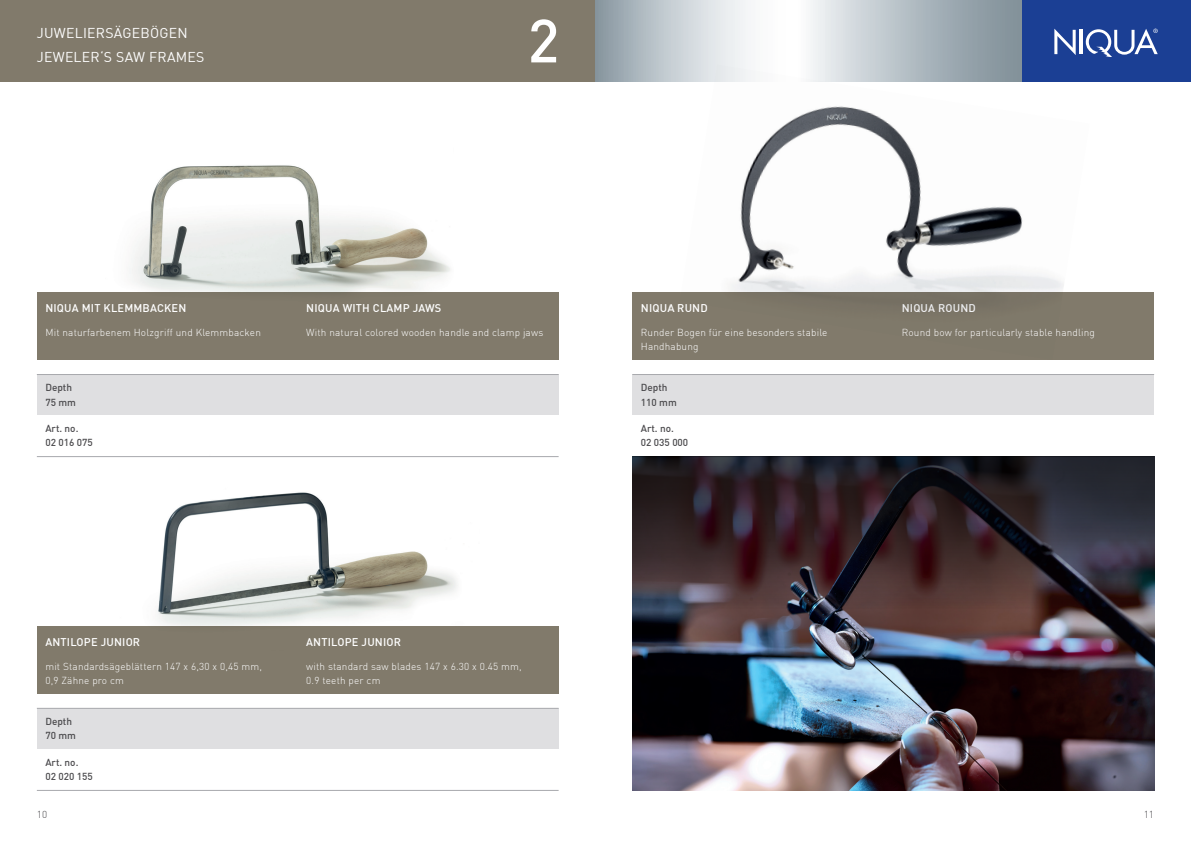
<style>
.page{position:relative;width:1191px;height:842px;background:#fff}
.page>*{position:absolute;margin:0;border:0;box-sizing:border-box;transform-origin:0 0}
.t1{font:500 60px "DIN";color:#fff}
.t2{font:14px/24px "DIN";letter-spacing:.02em;color:#fff}
.t3{font:500 11px "DIN";letter-spacing:.02em;color:#fff}
.t4{font:300 10px/14.4px "DIN";letter-spacing:.02em;color:#fff}
.t5{font:500 10px/14.4px "DIN";color:#4b4a4d}
.t6{font:300 10px "DIN";color:#4b4a4d}
</style>
<div class="page">
<div style="left:0;top:0;width:596px;height:82px;background:#817a6b"></div>
<img style="left:158px;top:492px;width:300px;height:134px">
<img style="left:94px;top:165px;width:359px;height:128px">
<div style="left:1021px;top:0;width:170px;height:82px;background:#1b3f94"></div>
<svg style="left:1054px;top:29px;width:21px;height:26px"></svg>
<hr style="left:1080px;top:30px;width:3px;height:24px;background:#fff">
<svg style="left:1085px;top:29px;width:72px;height:28px"></svg>
<svg style="left:595px;top:0;width:426px;height:82px"></svg>
<div style="left:37px;top:708px;width:521px;height:41px;background:#dfdfe1"></div>
<div style="left:37px;top:626px;width:521px;height:68px;background:#817a6b"></div>
<hr style="left:37px;top:708px;width:521px;height:1px;background:#a8a9ad">
<hr style="left:37px;top:790px;width:521px;height:1px;background:#a8a9ad">
<div style="left:37px;top:374px;width:521px;height:41px;background:#dfdfe1"></div>
<div style="left:37px;top:293px;width:521px;height:67px;background:#817a6b"></div>
<hr style="left:37px;top:374px;width:521px;height:1px;background:#a8a9ad">
<hr style="left:37px;top:456px;width:521px;height:1px;background:#a8a9ad">
<div style="left:632px;top:374px;width:522px;height:41px;background:#dfdfe1"></div>
<div style="left:632px;top:293px;width:522px;height:67px;background:#817a6b"></div>
<hr style="left:632px;top:374px;width:522px;height:1px;background:#a8a9ad">
<img style="left:680px;top:65px;width:409px;height:242px">
<img style="left:632px;top:456px;width:522px;height:335px">
<h2 class="t2" style="left:37px;top:21px;width:169px">JUWELIERSÄGEBÖGEN<br>JEWELER‘S SAW FRAMES</h2>
<h1 class="t1" style="left:527px;top:2px;width:33px">2</h1>
<p class="t3" style="left:45px;top:301px;width:143px">NIQUA MIT KLEMMBACKEN</p>
<p class="t4" style="left:45px;top:325px;width:217px">Mit naturfarbenem Holzgriff und Klemmbacken</p>
<p class="t5" style="left:45px;top:380px;width:32px">Depth<br>75 mm</p>
<p class="t5" style="left:45px;top:421px;width:49px">Art. no.<br>02 016 075</p>
<p class="t3" style="left:306px;top:301px;width:137px">NIQUA WITH CLAMP JAWS</p>
<p class="t4" style="left:306px;top:325px;width:238px">With natural colored wooden handle and clamp jaws</p>
<p class="t3" style="left:45px;top:635px;width:96px">ANTILOPE JUNIOR</p>
<p class="t4" style="left:45px;top:659px;width:218px">mit Standardsägeblättern 147 x 6,30 x 0,45 mm,<br>0,9 Zähne pro cm</p>
<p class="t5" style="left:45px;top:714px;width:32px">Depth<br>70 mm</p>
<p class="t5" style="left:45px;top:754px;width:49px">Art. no.<br>02 020 155</p>
<p class="t3" style="left:306px;top:635px;width:96px">ANTILOPE JUNIOR</p>
<p class="t4" style="left:306px;top:659px;width:217px">with standard saw blades 147 x 6.30 x 0.45 mm,<br>0.9 teeth per cm</p>
<p class="t3" style="left:641px;top:301px;width:68px">NIQUA RUND</p>
<p class="t4" style="left:641px;top:325px;width:188px">Runder Bogen für eine besonders stabile<br>Handhabung</p>
<p class="t5" style="left:641px;top:380px;width:37px">Depth<br>110 mm</p>
<p class="t5" style="left:641px;top:421px;width:49px">Art. no.<br>02 035 000</p>
<p class="t3" style="left:901px;top:301px;width:76px">NIQUA ROUND</p>
<p class="t4" style="left:901px;top:325px;width:195px">Round bow for particularly stable handling</p>
<p class="t6" style="left:37px;top:808px;width:12px">10</p>
<p class="t6" style="left:1143px;top:808px;width:12px">11</p>
</div>
